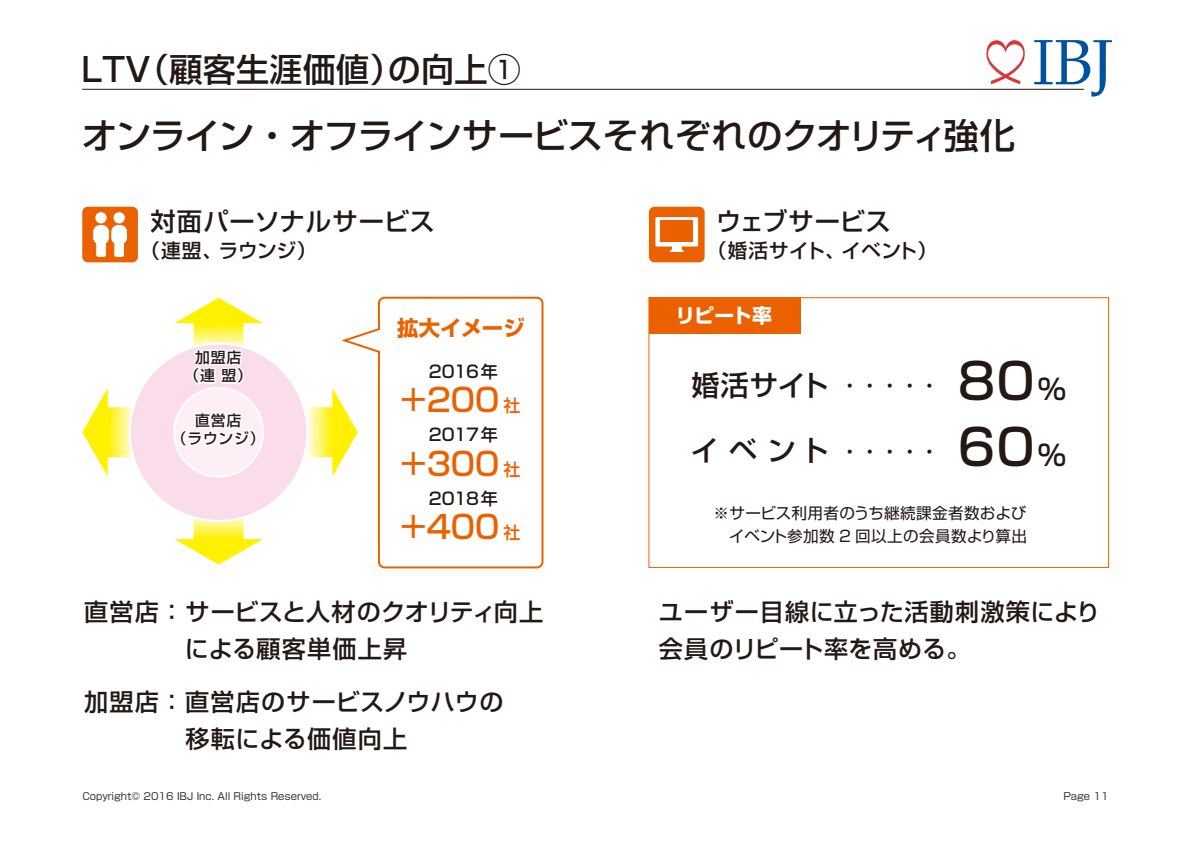
<style>
.page{position:relative;width:1191px;height:842px;background:#fff}
.page>*{position:absolute;margin:0;border:0;box-sizing:border-box;transform-origin:0 0}
.t1{font:500 49.6px "Shin Go Pr 6";color:#221815}
.t2{font:500 35.4px "Shin Go Pr 6";letter-spacing:-.03em;color:#221815}
.t3{font:500 33px "Shin Go Pr 6";letter-spacing:.01em;color:#221815}
.t4{font:500 31.9px "Shin Go Pr 6";color:#eb6100}
.t5{font:500 28.3px "Shin Go Pr 6";letter-spacing:.01em;color:#221815}
.t6{font:500 25.3px "Shin Go Pr 6";letter-spacing:.025em;color:#221815}
.t7{font:500 25.3px "Shin Go Pr 6";letter-spacing:.005em;color:#221815}
.t8{font:500 24.1px/36.8px "Shin Go Pr 6";letter-spacing:.02em;color:#221815}
.t9{font:700 21.3px "Shin Go Pr 6 N";letter-spacing:-.005em;color:#eb6100}
.t10{font:700 19.8px "Shin Go Pr 6 N";letter-spacing:-.015em;color:#fff}
.t11{font:500 19.6px "Shin Go Pr 6";letter-spacing:.01em;color:#221815}
.t12{font:500 19.4px "Shin Go Pr 6";color:#221815}
.t13{font:500 17px "Shin Go Pr 6";letter-spacing:-.02em;color:#221815}
.t14{font:15.6px/23.4px "Shin Go Pr 6 N";letter-spacing:.025em;color:#221815}
.t15{font:500 14.8px/18.5px "Shin Go Pr 6";letter-spacing:.05em;color:#221815;text-align:center}
.t16{font:9.9px "Shin Go Pr 6 N";color:#323333}
.s1{font-size:17px}
.s2{font-size:19.4px}
.s3{font-size:28.3px}
</style>
<div class="page">
<svg style="left:1034px;top:40px;width:78px;height:57px"></svg>
<svg style="left:986px;top:40px;width:39px;height:44px"></svg>
<hr style="left:82px;top:89px;width:1001px;height:1px;background:#221815">
<svg style="left:307px;top:388px;width:31px;height:88px"></svg>
<svg style="left:82px;top:388px;width:50px;height:88px"></svg>
<svg style="left:174px;top:518px;width:89px;height:47px"></svg>
<div style="left:130px;top:343px;width:177px;height:178px;background:#fadcea;border-radius:50%"></div>
<svg style="left:338px;top:296px;width:206px;height:273px"></svg>
<div style="left:174px;top:388px;width:89px;height:89px;background:#fdeff5;border-radius:50%"></div>
<div style="left:173px;top:387px;width:91px;height:91px;border:2px solid #fff;border-radius:50%"></div>
<div style="left:649px;top:298px;width:152px;height:36px;background:#eb6100"></div>
<div style="left:82px;top:207px;width:56px;height:55px;background:#eb6100;border-radius:6px"></div>
<div style="left:95px;top:212px;width:12px;height:12px;background:#fff;border-radius:50%"></div>
<div style="left:94px;top:211px;width:14px;height:13px;border:1px solid #eb6100;border-radius:50%"></div>
<div style="left:113px;top:212px;width:12px;height:12px;background:#fff;border-radius:50%"></div>
<div style="left:112px;top:211px;width:14px;height:13px;border:1px solid #eb6100;border-radius:50%"></div>
<svg style="left:92px;top:224px;width:36px;height:34px"></svg>
<svg style="left:178px;top:409px;width:80px;height:41px"></svg>
<svg style="left:174px;top:298px;width:89px;height:90px"></svg>
<div style="left:649px;top:207px;width:55px;height:55px;background:#eb6100;border-radius:6px"></div>
<svg style="left:655px;top:217px;width:43px;height:35px"></svg>
<div style="left:660px;top:221px;width:33px;height:21px;background:#eb6100"></div>
<div style="left:648px;top:297px;width:461px;height:271px;border:1px solid #eb6100"></div>
<h3 class="t3" style="left:81px;top:42px;width:441px">LTV（顧客生涯価値）の向上①</h3>
<h2 class="t2" style="left:82px;top:106px;width:935px">オンライン・オフラインサービスそれぞれのクオリティ強化</h2>
<p class="t6" style="left:150px;top:201px;width:286px">対面パーソナルサービス</p>
<p class="t11" style="left:141px;top:234px;width:177px">（連盟、ラウンジ）</p>
<p class="t15" style="left:185px;top:347px;width:69px">加盟店<br>（連 盟）</p>
<p class="t15" style="left:172px;top:410px;width:94px">直営店<br>（ラウンジ）</p>
<p class="t9" style="left:397px;top:311px;width:129px">拡大イメージ</p>
<p class="t13" style="left:400px;top:357px;width:99px">　 2016年</p>
<h3 class="t4" style="left:397px;top:374px;width:124px">＋200 <span class="s1">社</span></h3>
<p class="t13" style="left:400px;top:421px;width:99px">　 2017年</p>
<h3 class="t4" style="left:397px;top:437px;width:124px">＋300 <span class="s1">社</span></h3>
<p class="t13" style="left:400px;top:484px;width:99px">　 2018年</p>
<h3 class="t4" style="left:397px;top:501px;width:124px">＋400 <span class="s1">社</span></h3>
<p class="t8" style="left:185px;top:592px;width:360px;text-indent:-101px">直営店：サービスと人材のクオリティ向上による顧客単価上昇</p>
<p class="t8" style="left:84px;top:682px;width:421px;text-align:center">加盟店：直営店のサービスノウハウの移転による価値向上</p>
<p class="t7" style="left:716px;top:201px;width:176px">ウェブサービス</p>
<p class="t11" style="left:707px;top:234px;width:231px">（婚活サイト、イベント）</p>
<p class="t10" style="left:675px;top:300px;width:98px">リピート率</p>
<p class="t5" style="left:691px;top:361px;width:249px">婚活サイト<span class="s2">・・・・・</span></p>
<h1 class="t1" style="left:958px;top:340px;width:110px">80<span class="s3">％</span></h1>
<p class="t12" style="left:690px;top:435px;width:250px"><span class="s3">イベント</span>・・・・・</p>
<h1 class="t1" style="left:958px;top:406px;width:110px">60<span class="s3">％</span></h1>
<p class="t14" style="left:713px;top:500px;width:315px">※サービス利用者のうち継続課金者数および　イベント参加数 2 回以上の会員数より算出</p>
<p class="t8" style="left:659px;top:592px;width:443px">ユーザー目線に立った活動刺激策により会員のリピート率を高める。</p>
<p class="t16" style="left:82px;top:788px;width:240px">Copyright© 2016 IBJ Inc. All Rights Reserved.</p>
<p class="t16" style="left:1063px;top:788px;width:47px">Page 11</p>
</div>
